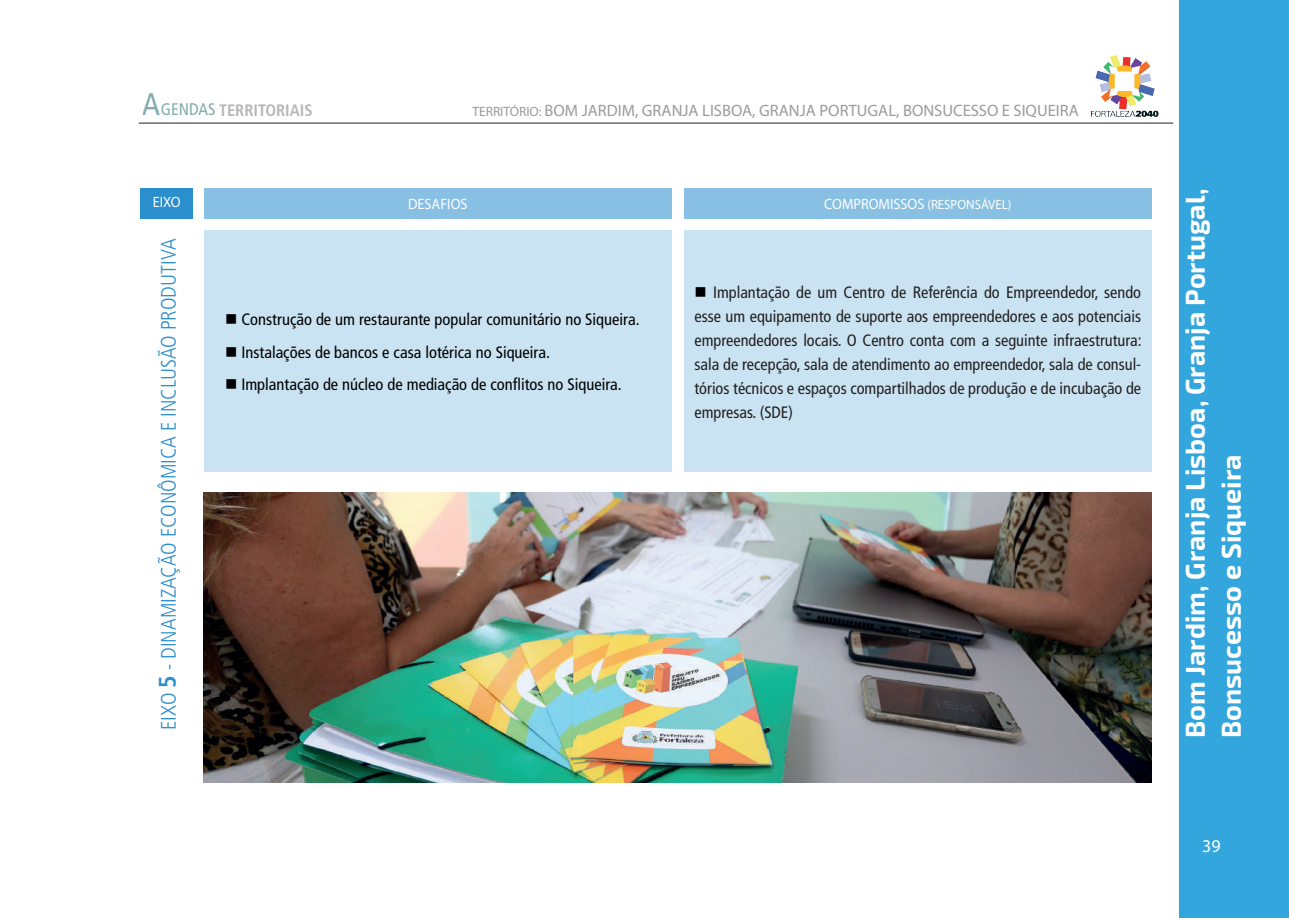
<style>
.page{position:relative;width:1289px;height:919px;background:#fff}
.page>*{position:absolute;margin:0;border:0;box-sizing:border-box;transform-origin:0 0}
.t1{font:700 27px/36px "Exo 2.0";color:#fff}
.t2{font:300 condensed 21px "Frutiger LT Std";color:#2b8ecd}
.t3{font:18px "Myriad Pro";color:#fff}
.t4{font:condensed 16.5px/24px "Frutiger LT Std";color:#231f20;text-align:justify}
.t5{font:condensed 16.5px "Frutiger LT Std";color:#000}
.t6{font:16.5px "Myriad Pro";color:#999b9e}
.t7{font:700 condensed 16.5px "Frutiger LT Std";color:#6c6d70}
.t8{font:15px "Myriad Pro";color:#fff;scale:.95 1}
.t9{font:13.5px "Myriad Pro";color:#fff;scale:.95 1}
.s1{font-weight:400;font-size:31.2px;color:#025958}
.s2{font-weight:400;font-size:16.8px;color:#025958}
.s3{font-size:13.5px}
.s4{font-size:15px}
.s5{font-weight:700;font-size:24px}
.s6{color:#000}
</style>
<div class="page">
<div style="left:1179px;top:1px;width:109px;height:917px;background:#33a6de"></div>
<img style="left:1091px;top:55px;width:68px;height:62px">
<hr style="left:139px;top:123px;width:1034px;height:1px;background:#231f20">
<div style="left:684px;top:230px;width:467px;height:242px;background:#cae3f2"></div>
<div style="left:204px;top:230px;width:467px;height:242px;background:#cae3f2"></div>
<div style="left:140px;top:188px;width:53px;height:30px;background:#2b8ecd"></div>
<div style="left:204px;top:188px;width:467px;height:31px;background:#88c0e3"></div>
<div style="left:684px;top:188px;width:467px;height:31px;background:#88c0e3"></div>
<img style="left:204px;top:492px;width:947px;height:290px">
<p class="t7" style="left:143px;top:100px;width:171px"><span class="s1">A</span><span class="s2">GENDAS</span> TERRITORIAIS</p>
<p class="t6" style="left:472px;top:100px;width:608px"><span class="s3">TERRITÓRIO:</span> BOM JARDIM, GRANJA LISBOA, GRANJA PORTUGAL, BONSUCESSO E SIQUEIRA</p>
<p class="t8" style="left:153px;top:193px;width:31px">EIXO</p>
<p class="t8" style="left:408px;top:195px;width:64px">DESAFIOS</p>
<p class="t9" style="left:824px;top:196px;width:198px"><span class="s4">COMPROMISSOS</span> (RESPONSÁVEL)</p>
<p class="t2" style="left:157px;top:730px;width:493px;rotate:-90deg">EIXO <span class="s5">5</span> - DINAMIZAÇÃO ECONÔMICA E INCLUSÃO PRODUTIVA</p>
<p class="t5" style="left:225px;top:310px;width:416px">■ Construção de um restaurante popular comunitário no Siqueira.</p>
<p class="t5" style="left:225px;top:342px;width:326px">■ Instalações de bancos e casa lotérica no Siqueira.</p>
<p class="t5" style="left:225px;top:375px;width:398px">■ Implantação de núcleo de mediação de conflitos no Siqueira.</p>
<p class="t4" style="left:694px;top:280px;width:449px"><span class="s6">■</span> Implantação de um Centro de Referência do Empreendedor, sendo esse um equipamento de suporte aos empreendedores e aos potenciais empreendedores locais. O Centro conta com a seguinte infraestrutura: sala de recepção, sala de atendimento ao empreendedor, sala de consul&shy;tórios técnicos e espaços compartilhados de produção e de incubação de empresas. (SDE)</p>
<h1 class="t1" style="left:1177px;top:738px;width:550px;rotate:-90deg">Bom Jardim, Granja Lisboa, Granja Portugal,<br>Bonsucesso e Siqueira</h1>
<p class="t3" style="left:1202px;top:834px;width:20px">39</p>
</div>
